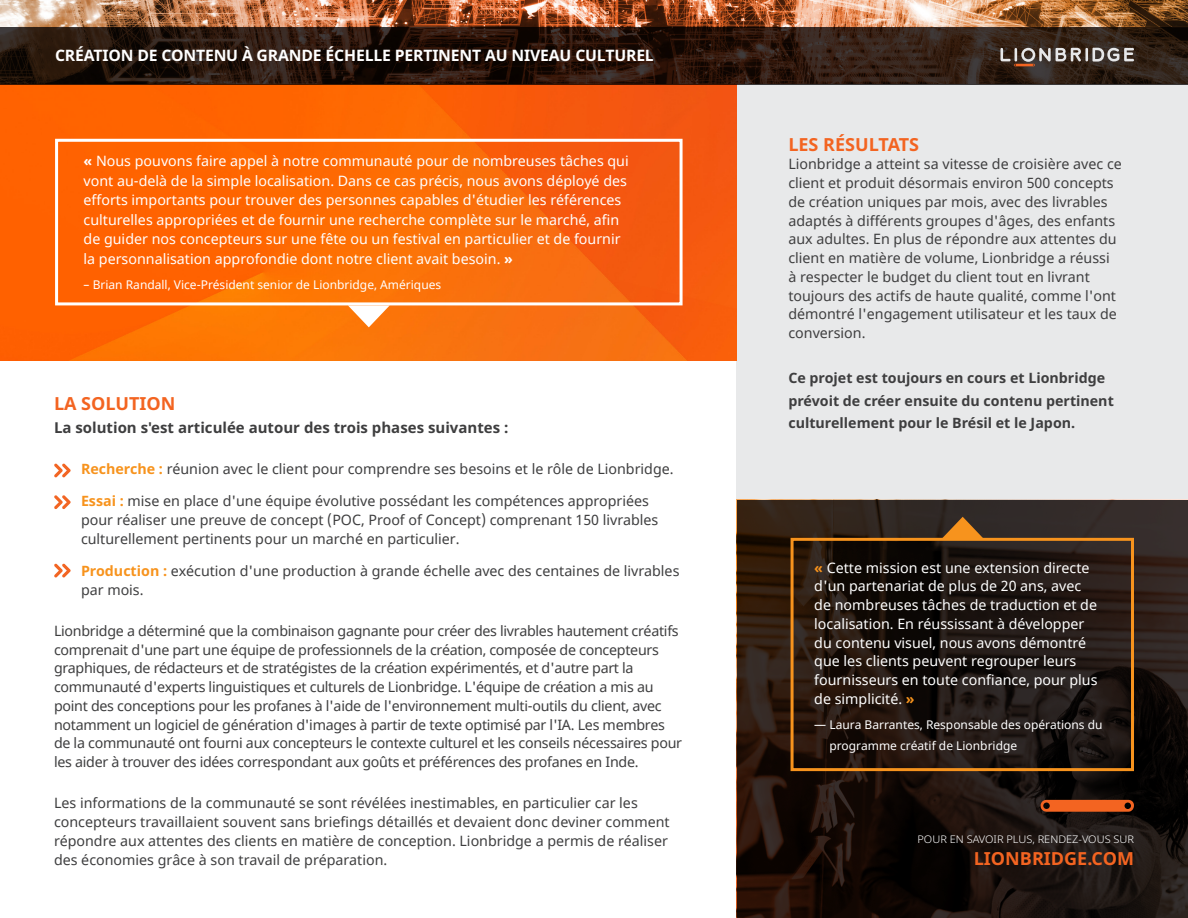
<style>
.page{position:relative;width:1188px;height:918px;background:#fff}
.page>*{position:absolute;margin:0;border:0;box-sizing:border-box;transform-origin:0 0}
.t1{font:700 18px "Noto Sans";color:#f36421}
.t2{font:700 15.75px "Noto Sans";letter-spacing:-.01em;color:#fff}
.t3{font:700 15px "Noto Sans";color:#3e3e3f}
.t4{font:14.25px/18.8px "Noto Sans";color:#3e3e3f}
.t5{font:14.25px/18.8px "Noto Sans";color:#fff}
.t6{font:14.25px/18.8px "Noto Sans";letter-spacing:-.02em;color:#3e3e3f}
.t7{font:700 14.25px/22.5px "Noto Sans";color:#3e3e3f}
.t8{font:12px/21px "Noto Sans";color:#fff}
.t9{font:300 10.5px "Noto Sans";color:#fff;scale:1.04 1}
.s1{font-weight:700}
.s2{font-weight:700;color:#f7931d}
</style>
<div class="page">
<div style="left:737px;top:0;width:451px;height:500px;background:#e8e9ea"></div>
<img style="left:0;top:85px;width:737px;height:276px">
<img style="left:0;top:0;width:1188px;height:27px">
<svg style="left:0;top:27px;width:1188px;height:58px;background:#2a180f"></svg>
<svg style="left:1000px;top:48px;width:134px;height:18px"></svg>
<svg style="left:54px;top:463px;width:17px;height:14px"></svg>
<svg style="left:54px;top:495px;width:17px;height:14px"></svg>
<svg style="left:54px;top:564px;width:17px;height:13px"></svg>
<div style="left:55px;top:139px;width:628px;height:166px;border:3px solid #fff"></div>
<svg style="left:348px;top:305px;width:42px;height:22px"></svg>
<svg style="left:737px;top:500px;width:451px;height:418px;background:#201510"></svg>
<svg style="left:1041px;top:800px;width:93px;height:12px"></svg>
<div style="left:791px;top:538px;width:343px;height:233px;border:3px solid #f7931d"></div>
<svg style="left:942px;top:517px;width:42px;height:22px"></svg>
<p class="t2" style="left:55px;top:46px;width:600px">CRÉATION DE CONTENU À GRANDE ÉCHELLE PERTINENT AU NIVEAU CULTUREL</p>
<p class="t5" style="left:84px;top:152px;width:547px;line-height:19.5px"><span class="s1">«</span> Nous pouvons faire appel à notre communauté pour de nombreuses tâches qui vont au-delà de la simple localisation. Dans ce cas précis, nous avons déployé des efforts importants pour trouver des personnes capables d'étudier les références culturelles appropriées et de fournir une recherche complète sur le marché, afin de guider nos concepteurs sur une fête ou un festival en particulier et de fournir la personnalisation approfondie dont notre client avait besoin. <span class="s1">»</span></p>
<p class="t8" style="left:84px;top:275px;width:359px">– Brian Randall, Vice-Président senior de Lionbridge, Amériques</p>
<p class="t1" style="left:54px;top:393px;width:123px">LA SOLUTION</p>
<p class="t3" style="left:54px;top:419px;width:456px">La solution s'est articulée autour des trois phases suivantes :</p>
<p class="t4" style="left:81px;top:460px;width:594px"><span class="s2">Recherche :</span> réunion avec le client pour comprendre ses besoins et le rôle de Lionbridge.</p>
<p class="t4" style="left:81px;top:492px;width:579px"><span class="s2">Essai :</span> mise en place d'une équipe évolutive possédant les compétences appropriées pour réaliser une preuve de concept (POC, Proof of Concept) comprenant 150 livrables culturellement pertinents pour un marché en particulier.</p>
<p class="t4" style="left:81px;top:562px;width:600px"><span class="s2">Production :</span> exécution d'une production à grande échelle avec des centaines de livrables par mois.</p>
<p class="t6" style="left:54px;top:622px;width:630px">Lionbridge a déterminé que la combinaison gagnante pour créer des livrables hautement créatifs comprenait d'une part une équipe de professionnels de la création, composée de concepteurs graphiques, de rédacteurs et de stratégistes de la création expérimentés, et d'autre part la communauté d'experts linguistiques et culturels de Lionbridge. L'équipe de création a mis au point des conceptions pour les profanes à l'aide de l'environnement multi-outils du client, avec notamment un logiciel de génération d'images à partir de texte optimisé par l'IA. Les membres de la communauté ont fourni aux concepteurs le contexte culturel et les conseils nécessaires pour les aider à trouver des idées correspondant aux goûts et préférences des profanes en Inde.</p>
<p class="t4" style="left:54px;top:794px;width:617px">Les informations de la communauté se sont révélées inestimables, en particulier car les concepteurs travaillaient souvent sans briefings détaillés et devaient donc deviner comment répondre aux attentes des clients en matière de conception. Lionbridge a permis de réaliser des économies grâce à son travail de préparation.</p>
<p class="t1" style="left:788px;top:134px;width:132px">LES RÉSULTATS</p>
<p class="t4" style="left:788px;top:155px;width:335px">Lionbridge a atteint sa vitesse de croisière avec ce client et produit désormais environ 500 concepts de création uniques par mois, avec des livrables adaptés à différents groupes d'âges, des enfants aux adultes. En plus de répondre aux attentes du client en matière de volume, Lionbridge a réussi<br>à respecter le budget du client tout en livrant toujours des actifs de haute qualité, comme l'ont démontré l'engagement utilisateur et les taux de conversion.</p>
<p class="t7" style="left:788px;top:367px;width:327px">Ce projet est toujours en cours et Lionbridge prévoit de créer ensuite du contenu pertinent culturellement pour le Brésil et le Japon.</p>
<p class="t5" style="left:814px;top:559px;width:285px"><span class="s2">«</span> Cette mission est une extension directe d'un partenariat de plus de 20 ans, avec de nombreuses tâches de traduction et de localisation. En réussissant à développer du contenu visuel, nous avons démontré que les clients peuvent regrouper leurs fournisseurs en toute confiance, pour plus de simplicité. <span class="s2">»</span></p>
<p class="t8" style="left:829px;top:715px;width:275px;text-indent:-15px">— Laura Barrantes, Responsable des opérations du programme créatif de Lionbridge</p>
<p class="t9" style="left:918px;top:833px;width:210px">POUR EN SAVOIR PLUS, RENDEZ-VOUS SUR</p>
<p class="t1" style="left:974px;top:848px;width:162px">LIONBRIDGE.COM</p>
</div>
